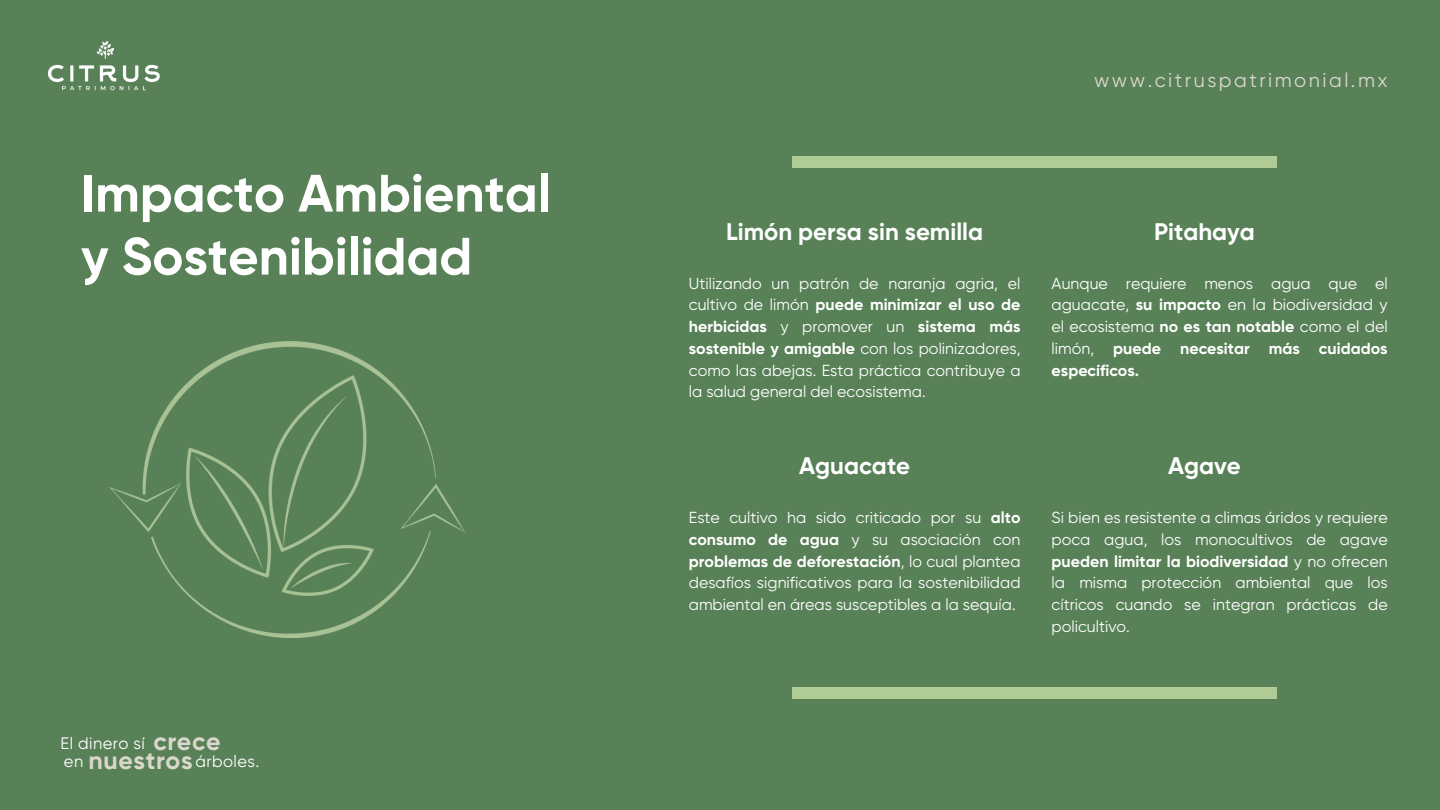
<style>
.page{position:relative;width:1440px;height:810px;background:#588157}
.page>*{position:absolute;margin:0;border:0;box-sizing:border-box;transform-origin:0 0}
.t1{font:700 52.5px/63px "Gilroy";color:#fff}
.t2{font:700 24.9px "Gilroy";letter-spacing:.025em;color:#dad7cd}
.t3{font:700 24px "Gilroy";color:#fff}
.t4{font:20px "Gilroy";letter-spacing:.125em;color:#dad7cd}
.t5{font:16.6px "Gilroy";letter-spacing:.025em;color:#fff}
.t6{font:16px/21.8px "Gilroy";color:#fff;text-align:justify}
.s1{font-weight:700}
</style>
<div class="page">
<img style="left:47px;top:41px;width:113px;height:50px">
<img style="left:110px;top:341px;width:354px;height:297px">
<div style="left:793px;top:157px;width:484px;height:11px;background:#afcb96"></div>
<div style="left:793px;top:687px;width:484px;height:12px;background:#afcb96"></div>
<h3 class="t1" style="left:81px;top:162px;width:471px">Impacto Ambiental y Sostenibilidad</h3>
<h2 class="t5" style="left:60px;top:734px;width:86px">El dinero sí</h2>
<p class="t2" style="left:153px;top:726px;width:69px">crece</p>
<h2 class="t5" style="left:64px;top:752px;width:21px">en</h2>
<p class="t2" style="left:88px;top:745px;width:106px">nuestros</p>
<p class="t5" style="left:195px;top:752px;width:65px">árboles.</p>
<p class="t4" style="left:1094px;top:68px;width:295px">www.citruspatrimonial.mx</p>
<h2 class="t3" style="left:726px;top:217px;width:259px">Limón persa sin semilla</h2>
<h2 class="t3" style="left:1154px;top:217px;width:102px">Pitahaya</h2>
<h2 class="t6" style="left:689px;top:272px;width:333px">Utilizando un patrón de naranja agria, el cultivo de limón <span class="s1">puede minimizar el uso de herbicidas</span> y promover un <span class="s1">sistema más sostenible y amigable</span> con los polinizadores, como las abejas. Esta práctica contribuye a la salud general del ecosistema.</h2>
<h2 class="t6" style="left:1052px;top:272px;width:338px">Aunque requiere menos agua que el aguacate, <span class="s1">su impacto</span> en la biodiversidad y el ecosistema <span class="s1">no es tan notable</span> como el del limón, <span class="s1">puede necesitar más cuidados específicos.</span></h2>
<p class="t3" style="left:799px;top:451px;width:113px">Aguacate</p>
<p class="t3" style="left:1168px;top:451px;width:74px">Agave</p>
<p class="t6" style="left:689px;top:507px;width:333px">Este cultivo ha sido criticado por su <span class="s1">alto consumo de agua</span> y su asociación con <span class="s1">problemas de deforestación</span>, lo cual plantea desafíos significativos para la sostenibilidad ambiental en áreas susceptibles a la sequía.</p>
<p class="t6" style="left:1052px;top:507px;width:338px">Si bien es resistente a climas áridos y requiere poca agua, los monocultivos de agave <span class="s1">pueden limitar la biodiversidad</span> y no ofrecen la misma protección ambiental que los cítricos cuando se integran prácticas de policultivo.</p>
</div>
